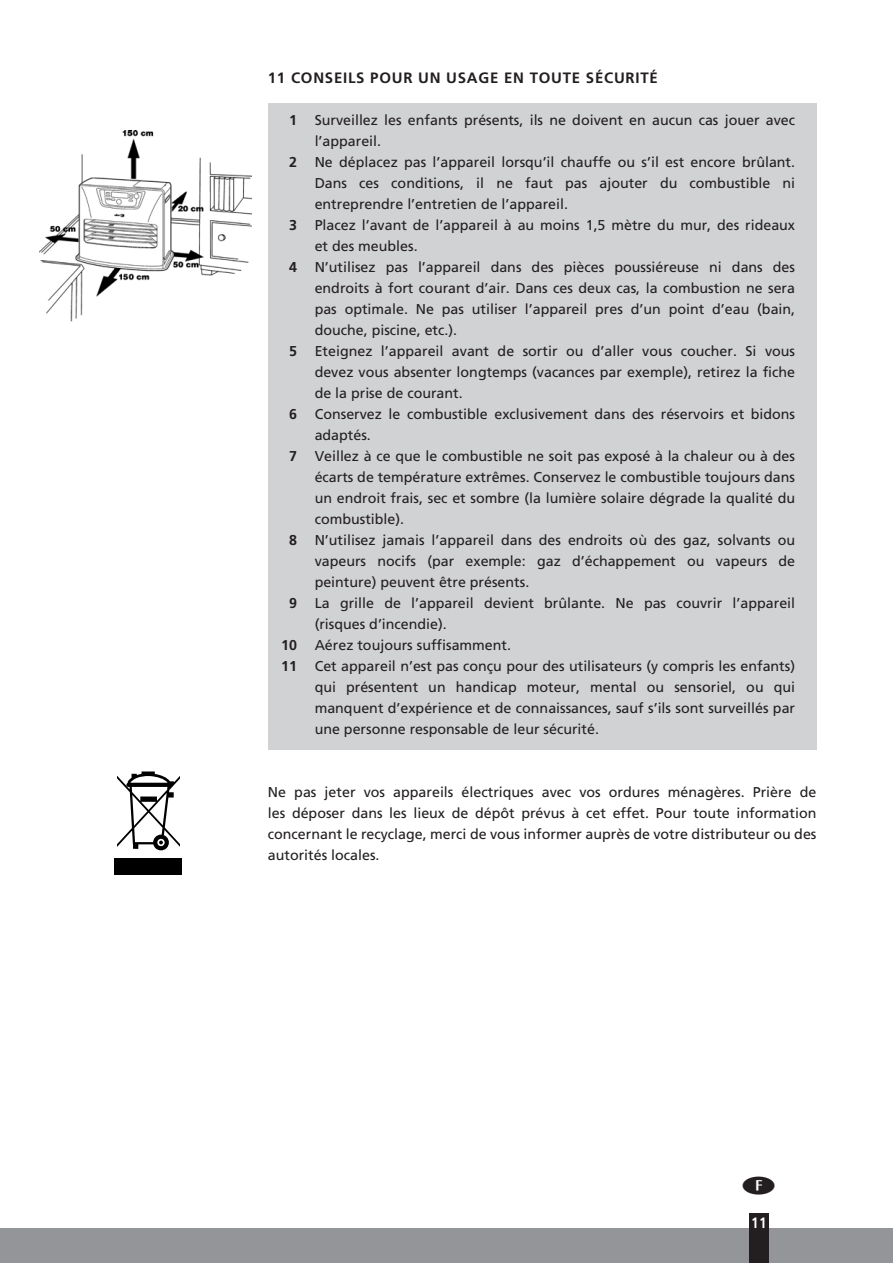
<style>
.page{position:relative;width:893px;height:1263px;background:#fff}
.page>*{position:absolute;margin:0;border:0;box-sizing:border-box;transform-origin:0 0}
.t1{font:700 15px "Frutiger";letter-spacing:.05em;color:#231f20}
.t2{font:700 condensed 15px "Frutiger";color:#fff}
._10_tips_body{font:14.25px/21px "Frutiger";color:#231f20;text-align:justify}
.body{font:14.25px/21px "Frutiger";color:#231f20;text-align:justify}
.s1{font-weight:700}
</style>
<div class="page">
<div style="left:268px;top:103px;width:548px;height:647px;background:#d1d2d4"></div>
<div style="left:0;top:1229px;width:893px;height:34px;background:#939598"></div>
<div style="left:749px;top:1213px;width:20px;height:50px;background:#231f20"></div>
<svg style="left:117px;top:771px;width:63px;height:80px"></svg>
<div style="left:114px;top:858px;width:68px;height:17px;background:#000"></div>
<img style="left:39px;top:130px;width:213px;height:192px">
<p class="t1" style="left:268px;top:69px;width:391px">11 CONSEILS POUR UN USAGE EN TOUTE SÉCURITÉ</p>
<p class="_10_tips_body" style="left:315px;top:109px;width:482px;text-indent:-26px"><span class="s1">1</span> Surveillez les enfants présents, ils ne doivent en aucun cas jouer avec l’appareil.</p>
<p class="_10_tips_body" style="left:315px;top:151px;width:482px;text-indent:-26px"><span class="s1">2</span> Ne déplacez pas l’appareil lorsqu’il chauffe ou s’il est encore brûlant.<br>Dans ces conditions, il ne faut pas ajouter du combustible ni entreprendre l’entretien de l’appareil.</p>
<p class="_10_tips_body" style="left:315px;top:214px;width:482px;text-indent:-26px"><span class="s1">3</span> Placez l’avant de l’appareil à au moins 1,5 mètre du mur, des rideaux et des meubles.</p>
<p class="_10_tips_body" style="left:315px;top:256px;width:482px;text-indent:-26px"><span class="s1">4</span> N’utilisez pas l’appareil dans des pièces poussiéreuse ni dans des endroits à fort courant d’air. Dans ces deux cas, la combustion ne sera pas optimale. Ne pas utiliser l’appareil pres d’un point d’eau (bain, douche, piscine, etc.).</p>
<p class="_10_tips_body" style="left:315px;top:340px;width:482px;text-indent:-26px"><span class="s1">5</span> Eteignez l’appareil avant de sortir ou d’aller vous coucher. Si vous devez vous absenter longtemps (vacances par exemple), retirez la fiche de la prise de courant.</p>
<p class="_10_tips_body" style="left:315px;top:403px;width:482px;text-indent:-26px"><span class="s1">6</span> Conservez le combustible exclusivement dans des réservoirs et bidons adaptés.</p>
<p class="_10_tips_body" style="left:315px;top:445px;width:482px;text-indent:-26px"><span class="s1">7</span> Veillez à ce que le combustible ne soit pas exposé à la chaleur ou à des écarts de température extrêmes. Conservez le combustible toujours dans un endroit frais, sec et sombre (la lumière solaire dégrade la qualité du combustible).</p>
<p class="_10_tips_body" style="left:315px;top:529px;width:482px;text-indent:-26px"><span class="s1">8</span> N’utilisez jamais l’appareil dans des endroits où des gaz, solvants ou vapeurs nocifs (par exemple: gaz d’échappement ou vapeurs de peinture) peuvent être présents.</p>
<p class="_10_tips_body" style="left:315px;top:592px;width:482px;text-indent:-26px"><span class="s1">9</span> La grille de l’appareil devient brûlante. Ne pas couvrir l’appareil (risques d’incendie).</p>
<p class="_10_tips_body" style="left:281px;top:634px;width:231px"><span class="s1">10</span> Aérez toujours suffisamment.</p>
<p class="_10_tips_body" style="left:315px;top:655px;width:482px;text-indent:-34px"><span class="s1">11</span> Cet appareil n’est pas conçu pour des utilisateurs (y compris les enfants) qui présentent un handicap moteur, mental ou sensoriel, ou qui manquent d’expérience et de connaissances, sauf s’ils sont surveillés par une personne responsable de leur sécurité.</p>
<p class="body" style="left:268px;top:781px;width:550px">Ne pas jeter vos appareils électriques avec vos ordures ménagères. Prière de les déposer dans les lieux de dépôt prévus à cet effet. Pour toute information concernant le recyclage, merci de vous informer auprès de votre distributeur ou des autorités locales.</p>
<p class="t2" style="left:751px;top:1214px;width:17px">11</p>
</div>
